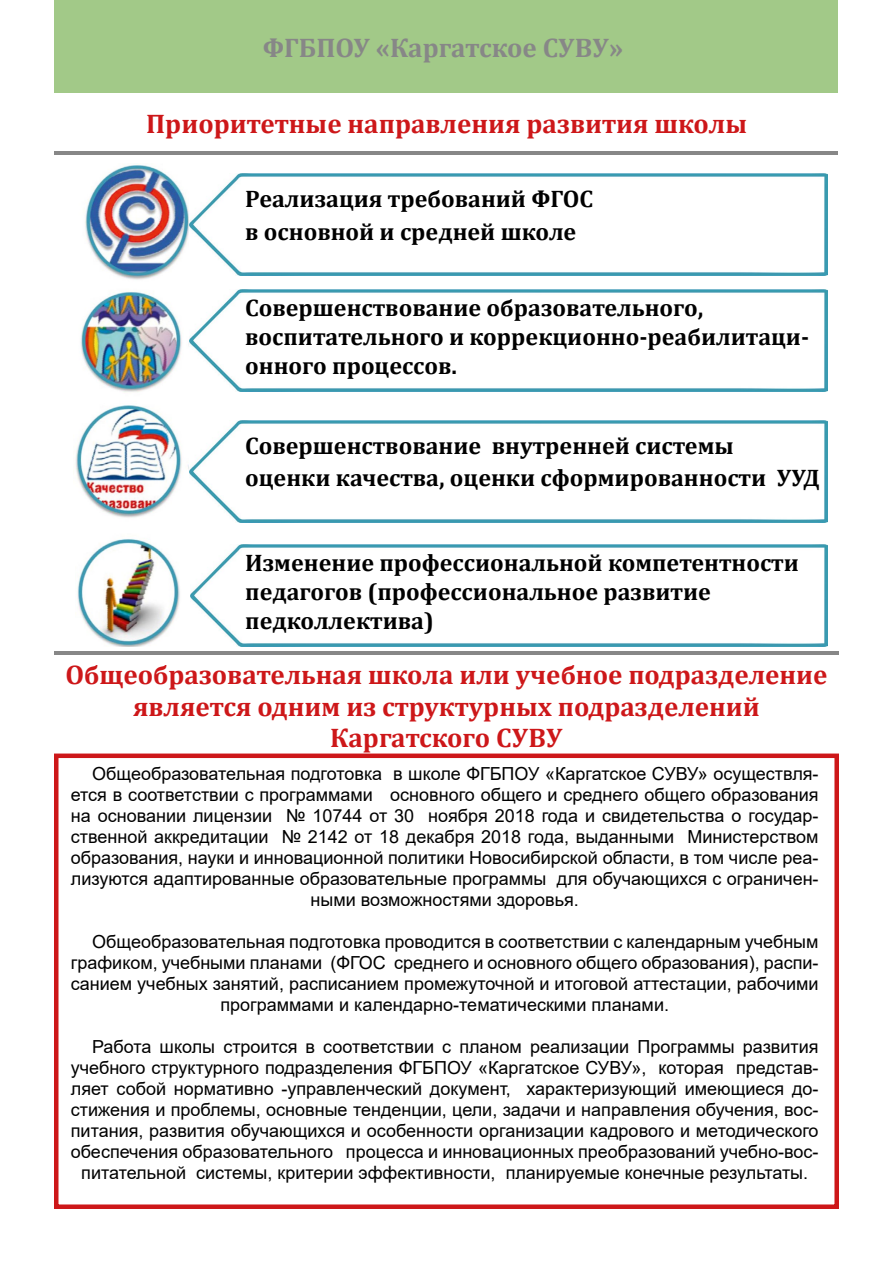
<style>
.page{position:relative;width:893px;height:1263px;background:#fff}
.page>*{position:absolute;margin:0;border:0;box-sizing:border-box;transform-origin:0 0}
.t1{font:700 27px/31.5px "Cambria";color:#cd1719;text-align:center}
.t2{font:700 27px "Cambria";color:#878787}
.t3{font:700 24px/28.8px "Cambria";color:#000}
.t4{font:18px "Arial";color:#000}
</style>
<div class="page">
<div style="left:54px;top:0;width:784px;height:93px;background:#a2c988"></div>
<hr style="left:54px;top:151px;width:784px;height:4px;background:#878787">
<hr style="left:54px;top:651px;width:785px;height:4px;background:#878787">
<img style="left:75px;top:165px;width:115px;height:353px">
<img style="left:190px;top:173px;width:637px;height:102px">
<img style="left:190px;top:290px;width:637px;height:102px">
<img style="left:190px;top:421px;width:637px;height:102px">
<img style="left:190px;top:545px;width:637px;height:102px">
<img style="left:77px;top:539px;width:103px;height:108px">
<div style="left:54px;top:753px;width:785px;height:456px;border:4px solid #cd1719"></div>
<h1 class="t2" style="left:263px;top:29px;width:362px">ФГБПОУ «Каргатское СУВУ»</h1>
<h1 class="t1" style="left:146px;top:107px;width:602px">Приоритетные направления развития школы</h1>
<h2 class="t3" style="left:245px;top:182px;width:350px;line-height:32.4px">Реализация требований ФГОС в основной и средней школе</h2>
<h2 class="t3" style="left:245px;top:293px;width:565px">Совершенствование образовательного, воспитательного и коррекционно-реабилитаци&shy;онного процессов.</h2>
<h2 class="t3" style="left:245px;top:429px;width:576px;line-height:32.4px">Совершенствование внутренней системы оценки качества, оценки сформированности УУД</h2>
<h2 class="t3" style="left:245px;top:548px;width:555px">Изменение профессиональной компетентности педагогов (профессиональное развитие педколлектива)</h2>
<h1 class="t1" style="left:65px;top:658px;width:764px">Общеобразовательная школа или учебное подразделение является одним из структурных подразделений<br>Каргатского СУВУ</h1>
<p class="t4" style="left:92px;top:761px;width:728px">Общеобразовательная подготовка в школе ФГБПОУ «Каргатское СУВУ» осуществля-</p>
<p class="t4" style="left:71px;top:782px;width:749px">ется в соответствии с программами основного общего и среднего общего образования</p>
<p class="t4" style="left:71px;top:803px;width:749px">на основании лицензии № 10744 от 30 ноября 2018 года и свидетельства о государ-</p>
<p class="t4" style="left:71px;top:824px;width:749px">ственной аккредитации № 2142 от 18 декабря 2018 года, выданными Министерством</p>
<p class="t4" style="left:71px;top:845px;width:749px">образования, науки и инновационной политики Новосибирской области, в том числе реа-</p>
<p class="t4" style="left:71px;top:866px;width:749px">лизуются адаптированные образовательные программы для обучающихся с ограничен-</p>
<p class="t4" style="left:311px;top:887px;width:270px">ными возможностями здоровья.</p>
<p class="t4" style="left:92px;top:929px;width:728px">Общеобразовательная подготовка проводится в соответствии с календарным учебным</p>
<p class="t4" style="left:71px;top:950px;width:749px">графиком, учебными планами (ФГОС среднего и основного общего образования), распи-</p>
<p class="t4" style="left:71px;top:971px;width:749px">санием учебных занятий, расписанием промежуточной и итоговой аттестации, рабочими</p>
<p class="t4" style="left:220px;top:992px;width:450px">программами и календарно-тематическими планами.</p>
<p class="t4" style="left:92px;top:1034px;width:728px">Работа школы строится в соответствии с планом реализации Программы развития</p>
<p class="t4" style="left:71px;top:1055px;width:749px">учебного структурного подразделения ФГБПОУ «Каргатское СУВУ», которая представ-</p>
<p class="t4" style="left:71px;top:1076px;width:749px">ляет собой нормативно -управленческий документ, характеризующий имеющиеся до-</p>
<p class="t4" style="left:71px;top:1097px;width:749px">стижения и проблемы, основные тенденции, цели, задачи и направления обучения, вос-</p>
<p class="t4" style="left:71px;top:1118px;width:749px">питания, развития обучающихся и особенности организации кадрового и методического</p>
<p class="t4" style="left:71px;top:1139px;width:749px">обеспечения образовательного процесса и инновационных преобразований учебно-вос-</p>
<p class="t4" style="left:81px;top:1160px;width:728px">питательной системы, критерии эффективности, планируемые конечные результаты.</p>
</div>
